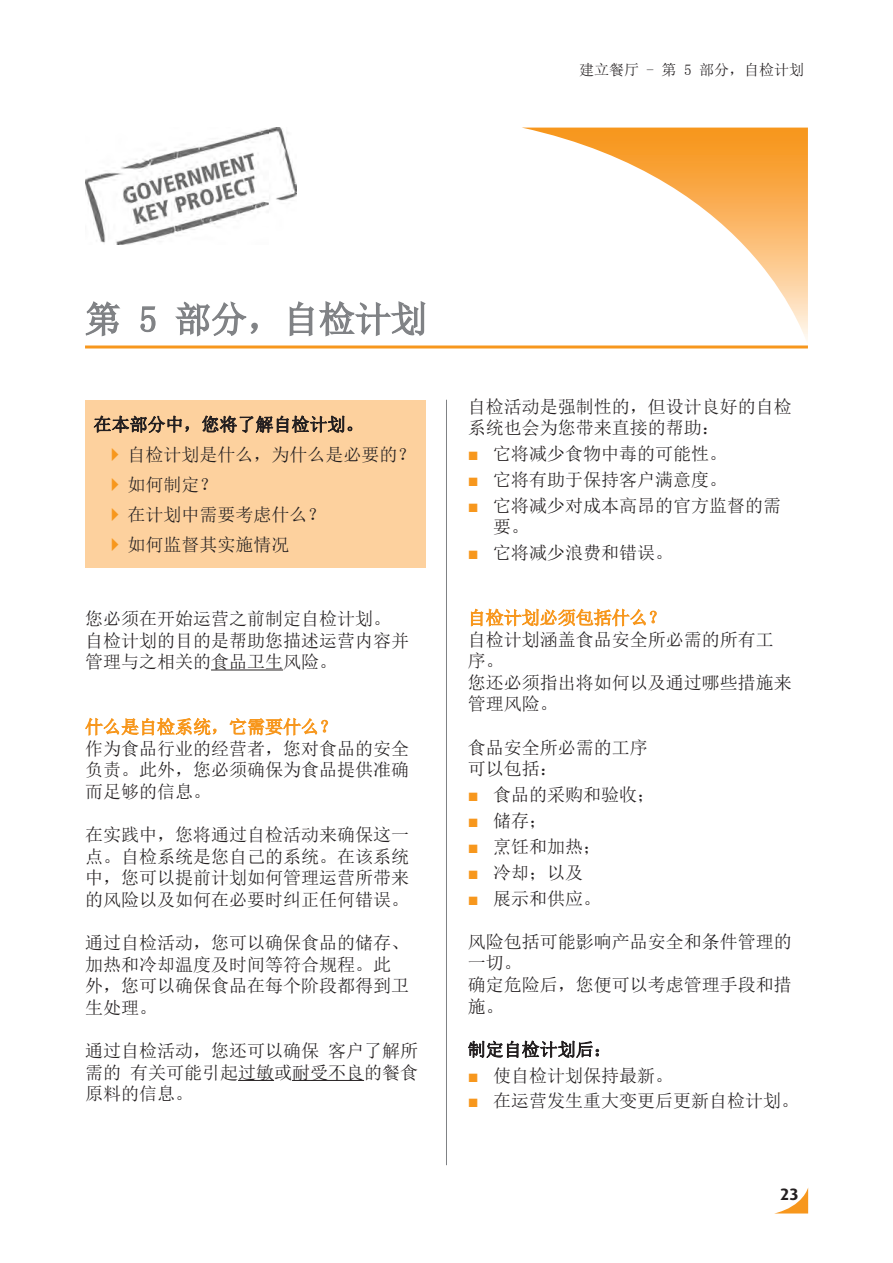
<style>
.page{position:relative;width:893px;height:1263px;background:#fff}
.page>*{position:absolute;margin:0;border:0;box-sizing:border-box;transform-origin:0 0}
.Luvun_otsikko{font:36px "Sim Sun";color:#808285}
.Leipäteksti{font:18px/21.6px "Sim Sun";color:#231f20}
.Leipäteksti-2{font:18px "Sim Sun";color:#f7971d}
.t1{font:700 16.5px "Dax";color:#231f20}
.t2{font:15px "Sim Sun";color:#231f20}
.s1{font-family:"Arial";color:#f7971d}
</style>
<div class="page">
<svg style="left:524px;top:128px;width:284px;height:212px"></svg>
<hr style="left:85px;top:345px;width:723px;height:3px;background:#f7971d">
<hr style="left:446px;top:400px;width:1px;height:765px;background:#808285">
<svg style="left:776px;top:1188px;width:32px;height:25px"></svg>
<img style="left:85px;top:128px;width:212px;height:116px">
<svg style="left:85px;top:301px;width:36px;height:36px"></svg>
<svg style="left:140px;top:306px;width:16px;height:27px"></svg>
<svg style="left:175px;top:301px;width:83px;height:36px"></svg>
<svg style="left:289px;top:301px;width:137px;height:36px"></svg>
<div style="left:85px;top:401px;width:340px;height:167px;background:#fdd19e"></div>
<svg style="left:94px;top:415px;width:95px;height:18px"></svg>
<svg style="left:202px;top:415px;width:151px;height:18px"></svg>
<hr style="left:211px;top:669px;width:72px;height:1px;background:#231f20">
<hr style="left:238px;top:1080px;width:36px;height:1px;background:#231f20">
<hr style="left:292px;top:1080px;width:72px;height:1px;background:#231f20">
<svg style="left:85px;top:717px;width:132px;height:19px"></svg>
<svg style="left:229px;top:717px;width:99px;height:19px"></svg>
<svg style="left:471px;top:608px;width:186px;height:19px"></svg>
<svg style="left:468px;top:1040px;width:131px;height:18px"></svg>
<p class="t2" style="left:579px;top:62px;width:227px">建立餐厅 - 第 5 部分，自检计划</p>
<p class="Luvun_otsikko" style="left:85px;top:301px;width:343px">第 5 部分，自检计划</p>
<p class="Leipäteksti" style="left:94px;top:413px;width:271px">在本部分中，您将了解自检计划。</p>
<p class="Leipäteksti" style="left:128px;top:444px;width:289px">自检计划是什么，为什么是必要的？</p>
<p class="Leipäteksti" style="left:128px;top:474px;width:91px">如何制定？</p>
<p class="Leipäteksti" style="left:128px;top:504px;width:199px">在计划中需要考虑什么？</p>
<p class="Leipäteksti" style="left:128px;top:534px;width:163px">如何监督其实施情况</p>
<p class="Leipäteksti" style="left:85px;top:608px;width:307px">您必须在开始运营之前制定自检计划。</p>
<p class="Leipäteksti" style="left:85px;top:630px;width:325px">自检计划的目的是帮助您描述运营内容并管理与之相关的食品卫生风险。</p>
<p class="Leipäteksti-2" style="left:85px;top:718px;width:253px">什么是自检系统，它需要什么？</p>
<p class="Leipäteksti" style="left:85px;top:738px;width:325px;text-align:justify">作为食品行业的经营者，您对食品的安全负责。此外，您必须确保为食品提供准确而足够的信息。</p>
<p class="Leipäteksti" style="left:85px;top:824px;width:325px;text-align:justify">在实践中，您将通过自检活动来确保这一点。自检系统是您自己的系统。在该系统中，您可以提前计划如何管理运营所带来的风险以及如何在必要时纠正任何错误。</p>
<p class="Leipäteksti" style="left:85px;top:932px;width:325px">通过自检活动，您可以确保食品的储存、加热和冷却温度及时间等符合规程。此外，您可以确保食品在每个阶段都得到卫生处理。</p>
<p class="Leipäteksti" style="left:85px;top:1040px;width:334px;text-align:justify">通过自检活动，您还可以确保 客户了解所需的 有关可能引起过敏或耐受不良的餐食原料的信息。</p>
<p class="Leipäteksti" style="left:468px;top:395px;width:325px">自检活动是强制性的，但设计良好的自检系统也会为您带来直接的帮助：</p>
<p class="Leipäteksti" style="left:468px;top:443px;width:261px"><span class="s1">■</span> 它将减少食物中毒的可能性。</p>
<p class="Leipäteksti" style="left:468px;top:469px;width:261px"><span class="s1">■</span> 它将有助于保持客户满意度。</p>
<p class="Leipäteksti" style="left:493px;top:494px;width:290px;text-indent:-26px"><span class="s1">■</span> 它将减少对成本高昂的官方监督的需要。</p>
<p class="Leipäteksti" style="left:468px;top:542px;width:207px"><span class="s1">■</span> 它将减少浪费和错误。</p>
<p class="Leipäteksti" style="left:468px;top:628px;width:307px">自检计划涵盖食品安全所必需的所有工序。</p>
<p class="Leipäteksti" style="left:468px;top:672px;width:326px">您还必须指出将如何以及通过哪些措施来管理风险。</p>
<p class="Leipäteksti" style="left:468px;top:736px;width:181px">食品安全所必需的工序</p>
<p class="Leipäteksti" style="left:468px;top:758px;width:91px">可以包括：</p>
<p class="Leipäteksti" style="left:468px;top:784px;width:189px"><span class="s1">■</span> 食品的采购和验收；</p>
<p class="Leipäteksti" style="left:468px;top:810px;width:81px"><span class="s1">■</span> 储存；</p>
<p class="Leipäteksti" style="left:468px;top:835px;width:135px"><span class="s1">■</span> 烹饪和加热；</p>
<p class="Leipäteksti" style="left:468px;top:861px;width:117px"><span class="s1">■</span> 冷却；以及</p>
<p class="Leipäteksti" style="left:468px;top:887px;width:135px"><span class="s1">■</span> 展示和供应。</p>
<p class="Leipäteksti" style="left:468px;top:930px;width:326px">风险包括可能影响产品安全和条件管理的一切。</p>
<p class="Leipäteksti" style="left:468px;top:974px;width:326px">确定危险后，您便可以考虑管理手段和措施。</p>
<p class="Leipäteksti" style="left:468px;top:1038px;width:145px">制定自检计划后：</p>
<p class="Leipäteksti" style="left:468px;top:1064px;width:207px"><span class="s1">■</span> 使自检计划保持最新。</p>
<p class="Leipäteksti" style="left:468px;top:1090px;width:333px"><span class="s1">■</span> 在运营发生重大变更后更新自检计划。</p>
<p class="t1" style="left:780px;top:1184px;width:20px">23</p>
</div>
